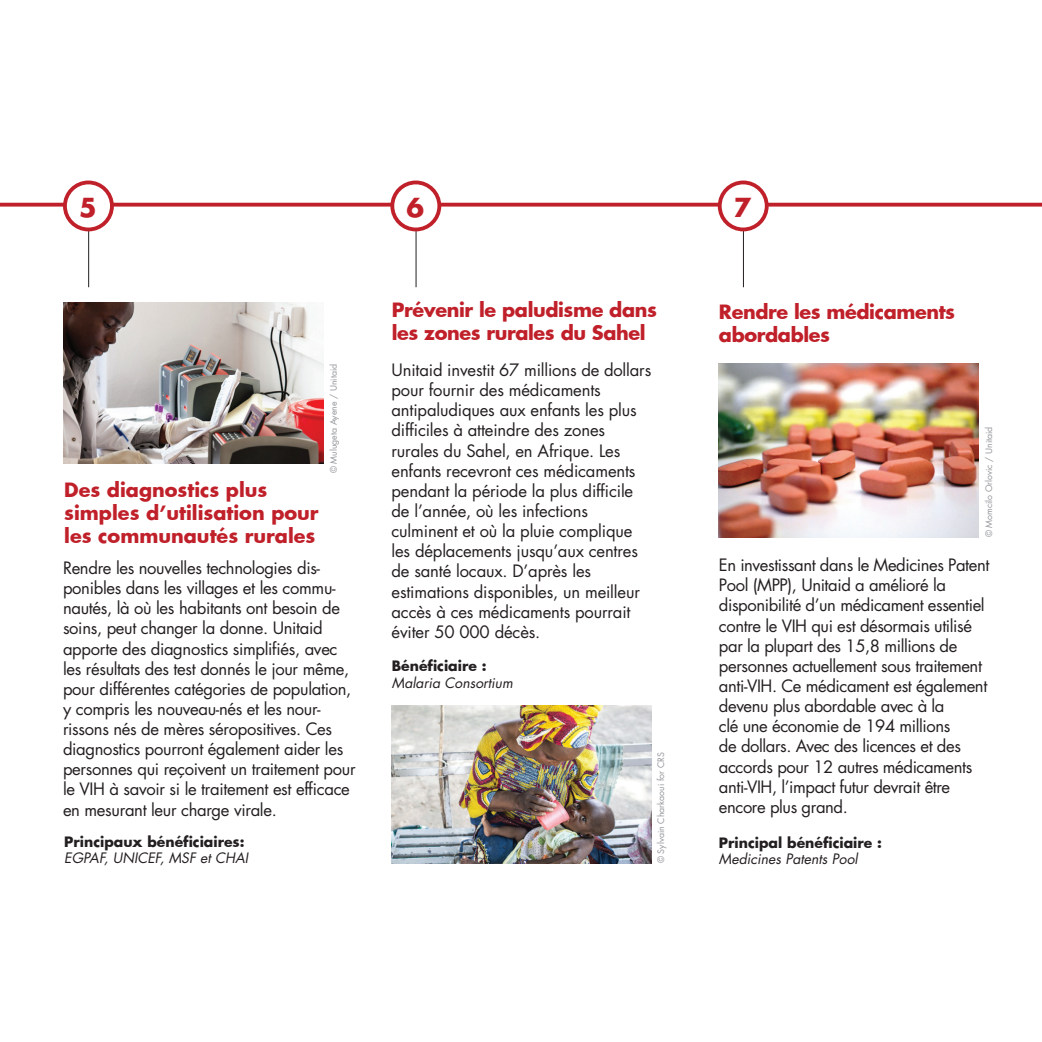
<style>
.page{position:relative;width:1042px;height:1042px;background:#fff}
.page>*{position:absolute;margin:0;border:0;box-sizing:border-box;transform-origin:0 0}
.t1{font:700 25.55px "Futura";color:#c02029}
.t2{font:700 19.25px/23.1px "Futura";letter-spacing:-.02em;color:#c02029}
.t3{font:700 19.25px/23.1px "Futura";color:#c02029}
.t4{font:16.62px/20.1px "Futura";letter-spacing:-.02em;color:#231f20}
.t5{font:700 14px/16.8px "Futura";color:#231f20}
.t6{font:italic 14px/16.8px "Futura";color:#231f20}
.t7{font:8.75px "Futura";color:#939598}
.s1{font-weight:400;font-style:italic}
.s2{font-weight:700;font-style:normal}
</style>
<div class="page">
<img style="left:719px;top:363px;width:259px;height:174px">
<img style="left:392px;top:706px;width:259px;height:157px">
<img style="left:63px;top:302px;width:260px;height:162px">
<svg style="left:0;top:203px;width:1042px;height:4px;background:#c6373f"></svg>
<hr style="left:743px;top:203px;width:1px;height:84px;background:#231f20">
<hr style="left:416px;top:203px;width:1px;height:84px;background:#231f20">
<hr style="left:88px;top:203px;width:1px;height:84px;background:#231f20">
<div style="left:65px;top:182px;width:47px;height:47px;background:#fff;border-radius:50%"></div>
<div style="left:63px;top:180px;width:51px;height:51px;border:4px solid #c02029;border-radius:50%"></div>
<div style="left:392px;top:182px;width:47px;height:47px;background:#fff;border-radius:50%"></div>
<div style="left:390px;top:180px;width:51px;height:51px;border:4px solid #c02029;border-radius:50%"></div>
<div style="left:720px;top:182px;width:47px;height:47px;background:#fff;border-radius:50%"></div>
<div style="left:718px;top:180px;width:50px;height:51px;border:4px solid #c02029;border-radius:50%"></div>
<p class="t1" style="left:79px;top:189px;width:19px">5</p>
<p class="t1" style="left:406px;top:189px;width:19px">6</p>
<p class="t1" style="left:734px;top:189px;width:19px">7</p>
<p class="t3" style="left:64px;top:477px;width:256px">Des diagnostics plus simples d’utilisation pour les communautés rurales</p>
<p class="t7" style="left:327px;top:473px;width:111px;rotate:-90deg">© Mulugeta Ayene / Unitaid</p>
<p class="t4" style="left:63px;top:557px;width:294px">Rendre les nouvelles technologies dis&shy;ponibles dans les villages et les commu&shy;nautés, là où les habitants ont besoin de soins, peut changer la donne. Unitaid apporte des diagnostics simplifiés, avec les résultats des test donnés le jour même, pour différentes catégories de population, y compris les nouveau-nés et les nour&shy;rissons nés de mères séropositives. Ces diagnostics pourront également aider les personnes qui reçoivent un traitement pour le VIH à savoir si le traitement est efficace en mesurant leur charge virale.</p>
<p class="t5" style="left:64px;top:832px;width:185px">Principaux bénéficiaires:<br><span class="s1">EGPAF, UNICEF, MSF et CHAI</span></p>
<p class="t2" style="left:392px;top:298px;width:267px">Prévenir le paludisme dans les zones rurales du Sahel</p>
<p class="t4" style="left:391px;top:360px;width:261px">Unitaid investit 67 millions de dollars pour fournir des médicaments antipaludiques aux enfants les plus difficiles à atteindre des zones rurales du Sahel, en Afrique. Les enfants recevront ces médicaments pendant la période la plus difficile de l’année, où les infections culminent et où la pluie complique les déplacements jusqu’aux centres de santé locaux. D’après les estimations disponibles, un meilleur accès à ces médicaments pourrait éviter 50 000 décès.</p>
<p class="t6" style="left:392px;top:657px;width:123px"><span class="s2">Bénéficiaire :<br></span>Malaria Consortium</p>
<p class="t7" style="left:655px;top:863px;width:112px;rotate:-90deg">© Sylvain Charkaoui for CRS</p>
<p class="t2" style="left:719px;top:300px;width:238px">Rendre les médicaments abordables</p>
<p class="t7" style="left:983px;top:537px;width:112px;rotate:-90deg">© Momcilo Orlovic / Unitaid</p>
<p class="t4" style="left:719px;top:555px;width:272px">En investissant dans le Medicines Patent Pool (MPP), Unitaid a amélioré la disponibilité d’un médicament essentiel contre le VIH qui est désormais utilisé par la plupart des 15,8 millions de personnes actuellement sous traitement anti-VIH. Ce médicament est également devenu plus abordable avec à la<br>clé une économie de 194 millions<br>de dollars. Avec des licences et des accords pour 12 autres médicaments anti-VIH, l’impact futur devrait être encore plus grand.</p>
<p class="t5" style="left:719px;top:833px;width:164px">Principal bénéficiaire :<br><span class="s1">Medicines Patents Pool</span></p>
</div>
